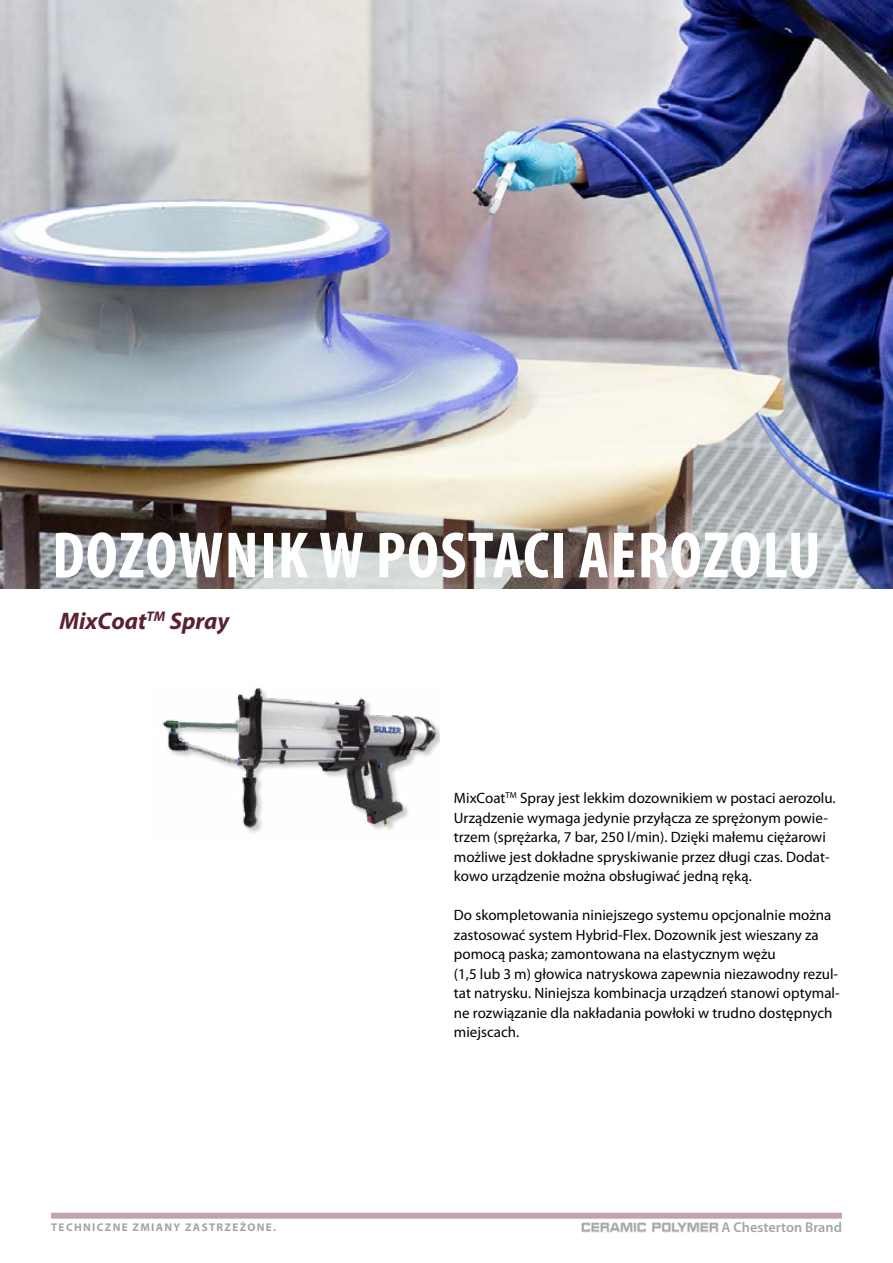
<style>
.page{position:relative;width:893px;height:1263px;background:#fff}
.page>*{position:absolute;margin:0;border:0;box-sizing:border-box;transform-origin:0 0}
.t1{font:700 condensed 66px "Myriad Pro";letter-spacing:.02em;color:#fff}
.t2{font:italic 700 24px "Myriad Pro";color:#5b222d}
.t3{font:15px/19.5px "Myriad Pro";color:#000}
.t4{font:600 14.25px "Myriad Pro";color:#a2a5a7}
.t5{font:700 11.25px "Myriad Pro";letter-spacing:.12em;color:#a2a5a7}
</style>
<div class="page">
<svg style="left:581px;top:1222px;width:65px;height:10px"></svg>
<svg style="left:652px;top:1222px;width:66px;height:10px"></svg>
<div style="left:51px;top:1213px;width:791px;height:6px;background:#c1a4a8"></div>
<img style="left:0;top:0;width:893px;height:589px">
<img style="left:162px;top:688px;width:277px;height:145px">
<h1 class="t1" style="left:52px;top:514px;width:770px">DOZOWNIK W POSTACI AEROZOLU</h1>
<h2 class="t2" style="left:60px;top:605px;width:171px">MixCoat<sup>TM</sup> Spray</h2>
<p class="t3" style="left:454px;top:788px;width:383px">MixCoat<sup>TM</sup> Spray jest lekkim dozownikiem w postaci aerozolu.<br>Urządzenie wymaga jedynie przyłącza ze sprężonym powie&shy;trzem (sprężarka, 7 bar, 250 l/min). Dzięki małemu ciężarowi możliwe jest dokładne spryskiwanie przez długi czas. Dodat&shy;kowo urządzenie można obsługiwać jedną ręką.</p>
<p class="t3" style="left:454px;top:905px;width:387px">Do skompletowania niniejszego systemu opcjonalnie można zastosować system Hybrid-Flex. Dozownik jest wieszany za pomocą paska; zamontowana na elastycznym wężu<br>(1,5 lub 3 m) głowica natryskowa zapewnia niezawodny rezul&shy;tat natrysku. Niniejsza kombinacja urządzeń stanowi optymal&shy;ne rozwiązanie dla nakładania powłoki w trudno dostępnych miejscach.</p>
<p class="t5" style="left:51px;top:1220px;width:226px">TECHNICZNE ZMIANY ZASTRZEŻONE.</p>
<p class="t4" style="left:722px;top:1218px;width:122px">A Chesterton Brand</p>
</div>
